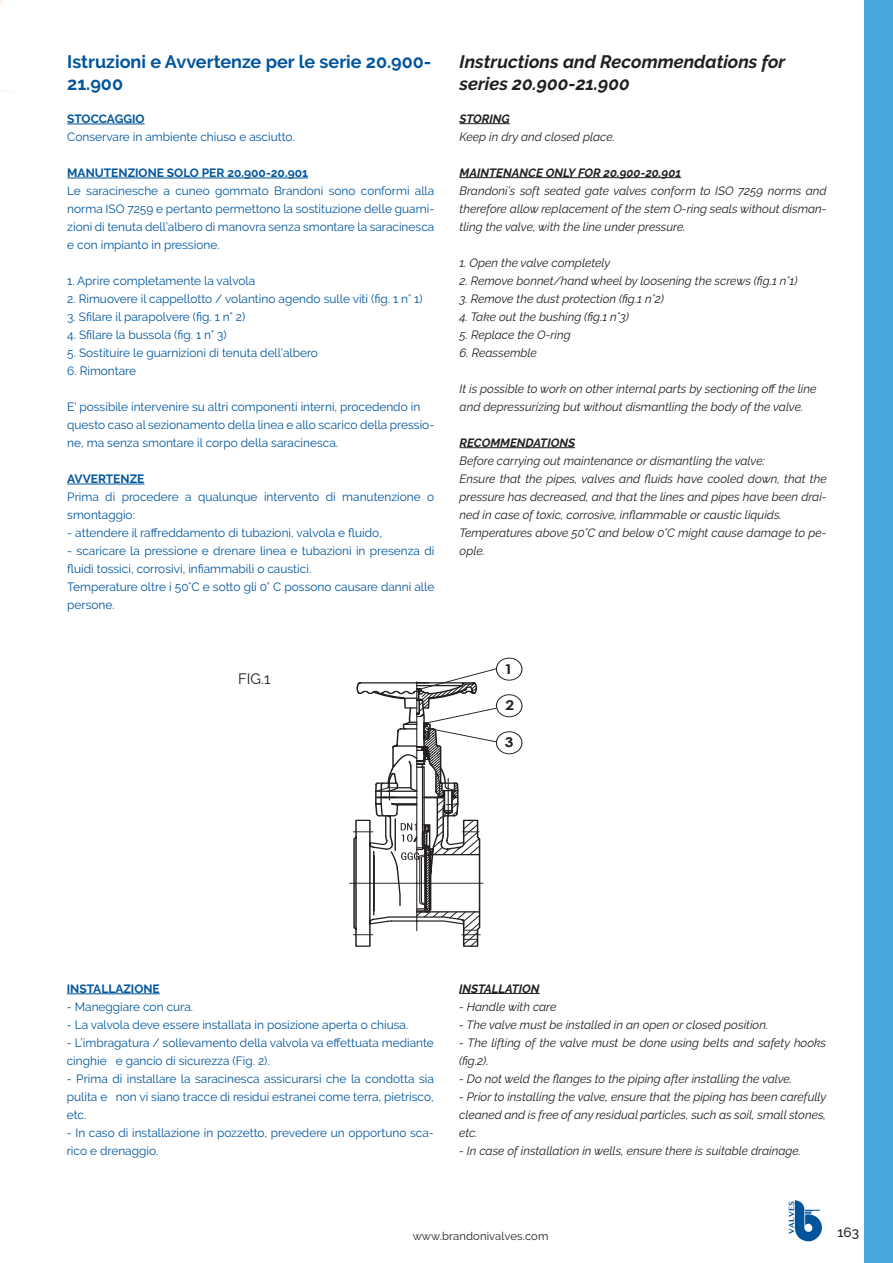
<style>
.page{position:relative;width:893px;height:1263px;background:#fff}
.page>*{position:absolute;margin:0;border:0;box-sizing:border-box;transform-origin:0 0}
.t1{font:italic 700 18px "Raleway";color:#231f20}
.t2{font:700 18px/21.6px "Raleway";color:#01559d}
.t3{font:15px "Raleway";color:#231f20}
.t4{font:500 13.5px "Raleway";color:#231f20}
.t5{font:700 13.5px "Century Gothic";color:#231f20;scale:1.16 1}
.t6{font:12px/18px "Raleway";color:#01559d}
.t7{font:italic 12px/18px "Raleway";color:#231f20}
.t8{font:700 12px "Raleway";color:#01559d}
.t9{font:italic 700 12px "Raleway";color:#231f20}
.t10{font:11.25px "Raleway";letter-spacing:.01em;color:#231f20}
.t11{font:700 7.8px "Lao MN";color:#01549b}
</style>
<div class="page">
<svg style="left:0;top:0;width:10px;height:92px"></svg>
<svg style="left:794px;top:1200px;width:28px;height:41px"></svg>
<div style="left:864px;top:0;width:29px;height:1263px;background:#48a6dc"></div>
<hr style="left:67px;top:124px;width:78px;height:1px;background:#01559d">
<hr style="left:67px;top:178px;width:241px;height:1px;background:#01559d">
<hr style="left:67px;top:484px;width:77px;height:1px;background:#01559d">
<hr style="left:460px;top:123px;width:50px;height:1px;background:#231f20">
<hr style="left:460px;top:177px;width:221px;height:1px;background:#231f20">
<hr style="left:460px;top:447px;width:115px;height:1px;background:#231f20">
<hr style="left:350px;top:883px;width:133px;height:1px;background:#231f20">
<div style="left:496px;top:658px;width:26px;height:22px;border:1px solid #231f20;border-radius:50%"></div>
<div style="left:496px;top:694px;width:26px;height:23px;border:1px solid #231f20;border-radius:50%"></div>
<div style="left:496px;top:731px;width:26px;height:23px;border:1px solid #231f20;border-radius:50%"></div>
<svg style="left:353px;top:668px;width:145px;height:279px"></svg>
<hr style="left:67px;top:993px;width:93px;height:1px;background:#01559d">
<hr style="left:459px;top:993px;width:81px;height:1px;background:#231f20">
<p class="t2" style="left:67px;top:51px;width:366px">Istruzioni e Avvertenze per le serie 20.900-<br>21.900</p>
<p class="t1" style="left:460px;top:51px;width:327px">Instructions and Recommendations for</p>
<p class="t1" style="left:460px;top:73px;width:172px">series 20.900-21.900</p>
<p class="t8" style="left:67px;top:112px;width:79px">STOCCAGGIO</p>
<p class="t6" style="left:67px;top:128px;width:229px">Conservare in ambiente chiuso e asciutto.</p>
<p class="t8" style="left:67px;top:166px;width:242px">MANUTENZIONE SOLO PER 20.900-20.901</p>
<p class="t6" style="left:67px;top:182px;width:369px;text-align:justify">Le saracinesche a cuneo gommato Brandoni sono conformi alla norma ISO 7259 e pertanto permettono la sostituzione delle guarni&shy;zioni di tenuta dell’albero di manovra senza smontare la saracinesca e con impianto in pressione.</p>
<p class="t6" style="left:67px;top:272px;width:190px">1. Aprire completamente la valvola</p>
<p class="t6" style="left:67px;top:290px;width:357px">2. Rimuovere il cappellotto / volantino agendo sulle viti (fig. 1 n° 1)</p>
<p class="t6" style="left:67px;top:308px;width:180px">3. Sfilare il parapolvere (fig. 1 n° 2)</p>
<p class="t6" style="left:67px;top:326px;width:161px">4. Sfilare la bussola (fig. 1 n° 3)</p>
<p class="t6" style="left:67px;top:344px;width:252px">5. Sostituire le guarnizioni di tenuta dell’albero</p>
<p class="t6" style="left:67px;top:362px;width:70px">6. Rimontare</p>
<p class="t6" style="left:67px;top:398px;width:355px">E’ possibile intervenire su altri componenti interni, procedendo in</p>
<p class="t6" style="left:67px;top:416px;width:369px">questo caso al sezionamento della linea e allo scarico della pressio&shy;ne, ma senza smontare il corpo della saracinesca.</p>
<p class="t8" style="left:67px;top:472px;width:79px">AVVERTENZE</p>
<p class="t6" style="left:67px;top:488px;width:369px">Prima di procedere a qualunque intervento di manutenzione o smontaggio:</p>
<p class="t6" style="left:67px;top:524px;width:316px">- attendere il raffreddamento di tubazioni, valvola e fluido,</p>
<p class="t6" style="left:67px;top:542px;width:369px">- scaricare la pressione e drenare linea e tubazioni in presenza di fluidi tossici, corrosivi, infiammabili o caustici.</p>
<p class="t6" style="left:67px;top:578px;width:369px">Temperature oltre i 50°C e sotto gli 0° C possono causare danni alle persone.</p>
<p class="t3" style="left:238px;top:670px;width:34px">FIG.1</p>
<p class="t9" style="left:460px;top:112px;width:52px">STORING</p>
<p class="t7" style="left:460px;top:128px;width:157px">Keep in dry and closed place.</p>
<p class="t9" style="left:460px;top:166px;width:223px">MAINTENANCE ONLY FOR 20.900-20.901</p>
<p class="t7" style="left:460px;top:182px;width:369px;text-align:justify">Brandoni’s soft seated gate valves conform to ISO 7259 norms and therefore allow replacement of the stem O-ring seals without disman&shy;tling the valve, with the line under pressure.</p>
<p class="t7" style="left:460px;top:254px;width:152px">1. Open the valve completely</p>
<p class="t7" style="left:460px;top:272px;width:339px">2. Remove bonnet/hand wheel by loosening the screws (fig.1 n°1)</p>
<p class="t7" style="left:460px;top:290px;width:206px">3. Remove the dust protection (fig.1 n°2)</p>
<p class="t7" style="left:460px;top:308px;width:171px">4. Take out the bushing (fig.1 n°3)</p>
<p class="t7" style="left:460px;top:326px;width:113px">5. Replace the O-ring</p>
<p class="t7" style="left:460px;top:344px;width:79px">6. Reassemble</p>
<p class="t7" style="left:460px;top:380px;width:358px">It is possible to work on other internal parts by sectioning off the line</p>
<p class="t7" style="left:460px;top:398px;width:345px">and depressurizing but without dismantling the body of the valve.</p>
<p class="t9" style="left:460px;top:436px;width:117px">RECOMMENDATIONS</p>
<p class="t7" style="left:460px;top:452px;width:307px">Before carrying out maintenance or dismantling the valve:</p>
<p class="t7" style="left:460px;top:470px;width:369px;text-align:justify">Ensure that the pipes, valves and fluids have cooled down, that the pressure has decreased, and that the lines and pipes have been drai&shy;ned in case of toxic, corrosive, inflammable or caustic liquids.</p>
<p class="t7" style="left:460px;top:524px;width:369px">Temperatures above 50°C and below 0°C might cause damage to pe&shy;ople.</p>
<p class="t5" style="left:504px;top:660px;width:9px">1</p>
<p class="t5" style="left:506px;top:697px;width:9px">2</p>
<p class="t5" style="left:505px;top:734px;width:9px">3</p>
<p class="t8" style="left:67px;top:982px;width:95px">INSTALLAZIONE</p>
<p class="t6" style="left:67px;top:998px;width:128px">- Maneggiare con cura.</p>
<p class="t6" style="left:67px;top:1016px;width:343px">- La valvola deve essere installata in posizione aperta o chiusa.</p>
<p class="t6" style="left:67px;top:1034px;width:369px">- L’imbragatura / sollevamento della valvola va effettuata mediante cinghie e gancio di sicurezza (Fig. 2).</p>
<p class="t6" style="left:67px;top:1070px;width:369px;text-align:justify">- Prima di installare la saracinesca assicurarsi che la condotta sia pulita e non vi siano tracce di residui estranei come terra, pietrisco, etc.</p>
<p class="t6" style="left:67px;top:1124px;width:369px">- In caso di installazione in pozzetto, prevedere un opportuno sca&shy;rico e drenaggio.</p>
<p class="t9" style="left:459px;top:981px;width:82px">INSTALLATION</p>
<p class="t7" style="left:459px;top:997px;width:99px">- Handle with care</p>
<p class="t7" style="left:459px;top:1015px;width:311px">- The valve must be installed in an open or closed position.</p>
<p class="t7" style="left:459px;top:1033px;width:369px">- The lifting of the valve must be done using belts and safety hooks (fig.2).</p>
<p class="t7" style="left:459px;top:1069px;width:335px">- Do not weld the flanges to the piping after installing the valve.</p>
<p class="t7" style="left:459px;top:1087px;width:369px">- Prior to installing the valve, ensure that the piping has been carefully</p>
<p class="t7" style="left:459px;top:1105px;width:369px">cleaned and is free of any residual particles, such as soil, small stones, etc.</p>
<p class="t7" style="left:459px;top:1141px;width:343px">- In case of installation in wells, ensure there is suitable drainage.</p>
<p class="t11" style="left:787px;top:1233px;width:34px;rotate:-90deg">VALVES</p>
<p class="t10" style="left:413px;top:1229px;width:137px">www.brandonivalves.com</p>
<p class="t4" style="left:837px;top:1225px;width:23px">163</p>
</div>
